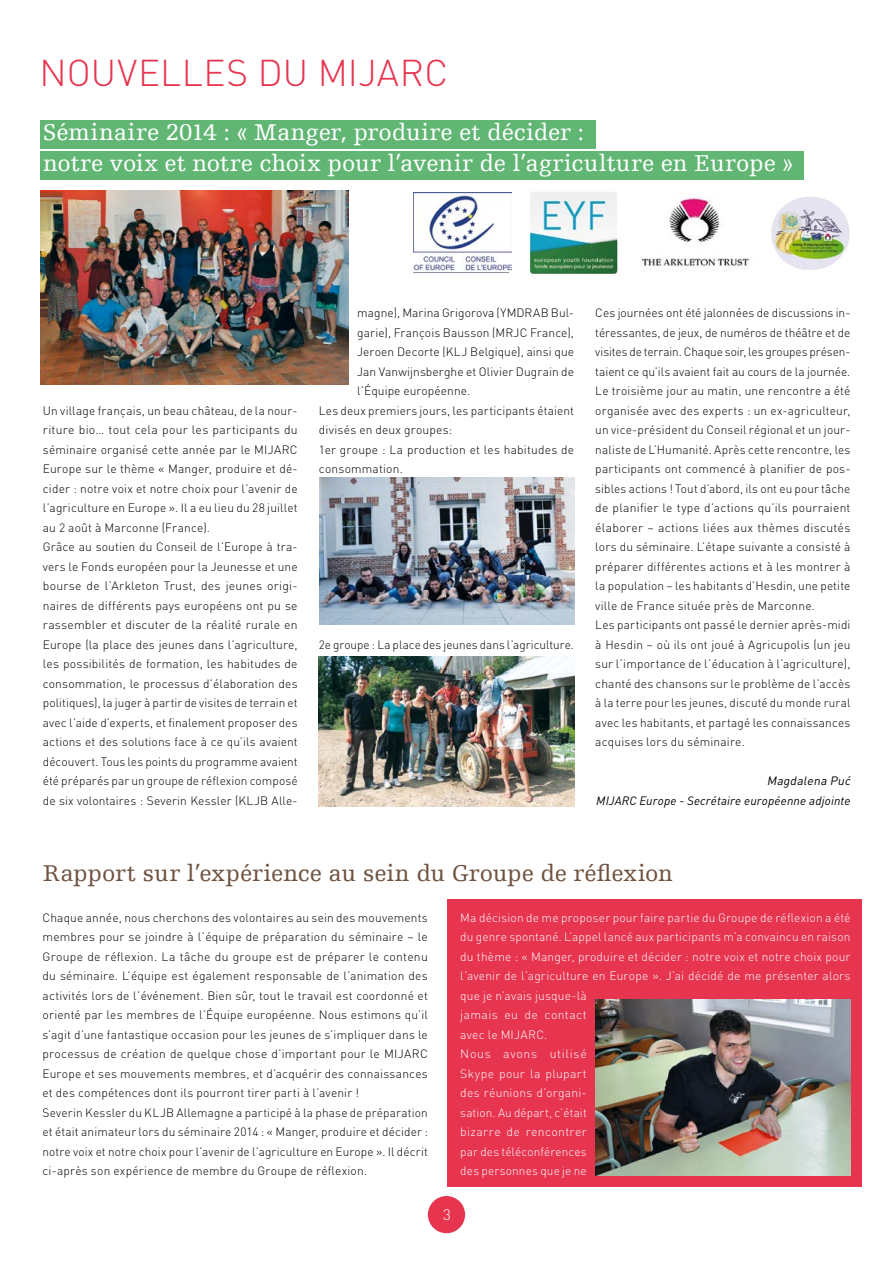
<style>
.page{position:relative;width:893px;height:1263px;background:#fff}
.page>*{position:absolute;margin:0;border:0;box-sizing:border-box;transform-origin:0 0}
.t1{font:300 36.9px "DIN Pro";letter-spacing:.01em;color:#e7344f}
.t2{font:24px/31.5px "Egyptienne FLT";letter-spacing:.005em;color:#fff}
.t3{font:24px "Egyptienne FLT";letter-spacing:-.005em;color:#6f523f}
.t4{font:300 15px "DIN Pro";color:#fff}
.t5{font:300 12px/19.5px "DIN Pro";letter-spacing:.015em;color:#000}
.t6{font:300 12px/19.5px "DIN Pro";letter-spacing:.015em;color:#fff}
.t7{font:italic 12px "DIN";letter-spacing:.015em;color:#000}
.t8{font:italic 12px "DIN Pro";color:#000}
</style>
<div class="page">
<div style="left:40px;top:152px;width:764px;height:28px;background:#61b674"></div>
<div style="left:40px;top:120px;width:555px;height:28px;background:#61b674"></div>
<div style="left:447px;top:899px;width:415px;height:287px;background:#e7344f"></div>
<div style="left:428px;top:1196px;width:37px;height:37px;background:#e7344f;border-radius:50%"></div>
<img style="left:413px;top:193px;width:98px;height:78px">
<img style="left:529px;top:192px;width:89px;height:83px">
<img style="left:641px;top:198px;width:108px;height:69px">
<img style="left:771px;top:197px;width:79px;height:73px">
<img style="left:40px;top:191px;width:309px;height:194px">
<img style="left:319px;top:478px;width:255px;height:147px">
<img style="left:319px;top:657px;width:255px;height:150px">
<img style="left:595px;top:1000px;width:255px;height:175px">
<h1 class="t1" style="left:40px;top:47px;width:410px">NOUVELLES DU MIJARC</h1>
<h2 class="t2" style="left:43px;top:116px;width:751px">Séminaire 2014 : « Manger, produire et décider :<br>notre voix et notre choix pour l’avenir de l’agriculture en Europe »</h2>
<p class="t5" style="left:43px;top:400px;width:256px">Un village français, un beau château, de la nour&shy;riture bio… tout cela pour les participants du séminaire organisé cette année par le MIJARC Europe sur le thème « Manger, produire et dé&shy;cider : notre voix et notre choix pour l’avenir de l’agriculture en Europe ». Il a eu lieu du 28 juillet au 2 août à Marconne (France).<br>Grâce au soutien du Conseil de l’Europe à tra&shy;vers le Fonds européen pour la Jeunesse et une bourse de l’Arkleton Trust, des jeunes origi&shy;naires de différents pays européens ont pu se rassembler et discuter de la réalité rurale en Europe (la place des jeunes dans l’agriculture, les possibilités de formation, les habitudes de consommation, le processus d’élaboration des politiques), la juger à partir de visites de terrain et avec l’aide d’experts, et finalement proposer des actions et des solutions face à ce qu’ils avaient découvert. Tous les points du programme avaient été préparés par un groupe de réflexion composé de six volontaires : Severin Kessler (KLJB Alle-</p>
<p class="t5" style="left:357px;top:303px;width:218px">magne), Marina Grigorova (YMDRAB Bul-</p>
<p class="t5" style="left:357px;top:322px;width:218px">garie), François Bausson (MRJC France),</p>
<p class="t5" style="left:357px;top:342px;width:218px">Jeroen Decorte (KLJ Belgique), ainsi que</p>
<p class="t5" style="left:357px;top:361px;width:218px">Jan Vanwijnsberghe et Olivier Dugrain de</p>
<p class="t5" style="left:357px;top:381px;width:114px">l’Équipe européenne.</p>
<p class="t5" style="left:319px;top:400px;width:257px">Les deux premiers jours, les participants étaient</p>
<p class="t5" style="left:319px;top:420px;width:135px">divisés en deux groupes:</p>
<p class="t5" style="left:319px;top:439px;width:257px">1er groupe : La production et les habitudes de</p>
<p class="t5" style="left:319px;top:459px;width:85px">consommation.</p>
<p class="t5" style="left:319px;top:634px;width:257px">2e groupe : La place des jeunes dans l’agriculture.</p>
<p class="t5" style="left:595px;top:303px;width:257px">Ces journées ont été jalonnées de discussions in&shy;téressantes, de jeux, de numéros de théâtre et de visites de terrain. Chaque soir, les groupes présen&shy;taient ce qu’ils avaient fait au cours de la journée.<br>Le troisième jour au matin, une rencontre a été organisée avec des experts : un ex-agriculteur, un vice-président du Conseil régional et un jour&shy;naliste de L’Humanité. Après cette rencontre, les participants ont commencé à planifier de pos&shy;sibles actions ! Tout d’abord, ils ont eu pour tâche de planifier le type d’actions qu’ils pourraient élaborer – actions liées aux thèmes discutés lors du séminaire. L’étape suivante a consisté à préparer différentes actions et à les montrer à la population – les habitants d’Hesdin, une petite ville de France située près de Marconne.<br>Les participants ont passé le dernier après-midi à Hesdin – où ils ont joué à Agricupolis (un jeu sur l’importance de l’éducation à l’agriculture), chanté des chansons sur le problème de l’accès à la terre pour les jeunes, discuté du monde rural avec les habitants, et partagé les connaissances acquises lors du séminaire.</p>
<p class="t8" style="left:767px;top:773px;width:88px">Magdalena Puć</p>
<p class="t7" style="left:596px;top:793px;width:256px">MIJARC Europe - Secrétaire européenne adjointe</p>
<h2 class="t3" style="left:43px;top:860px;width:632px">Rapport sur l’expérience au sein du Groupe de réflexion</h2>
<p class="t5" style="left:43px;top:907px;width:387px">Chaque année, nous cherchons des volontaires au sein des mouvements membres pour se joindre à l’équipe de préparation du séminaire – le Groupe de réflexion. La tâche du groupe est de préparer le contenu du séminaire. L’équipe est également responsable de l’animation des activités lors de l’événement. Bien sûr, tout le travail est coordonné et orienté par les membres de l’Équipe européenne. Nous estimons qu’il s’agit d’une fantastique occasion pour les jeunes de s’impliquer dans le processus de création de quelque chose d’important pour le MIJARC Europe et ses mouvements membres, et d’acquérir des connaissances et des compétences dont ils pourront tirer parti à l’avenir !<br>Severin Kessler du KLJB Allemagne a participé à la phase de préparation et était animateur lors du séminaire 2014 : « Manger, produire et décider : notre voix et notre choix pour l’avenir de l’agriculture en Europe ». Il décrit ci-après son expérience de membre du Groupe de réflexion.</p>
<p class="t6" style="left:460px;top:907px;width:392px">Ma décision de me proposer pour faire partie du Groupe de réflexion a été du genre spontané. L’appel lancé aux participants m’a convaincu en raison du thème : « Manger, produire et décider : notre voix et notre choix pour l’avenir de l’agriculture en Europe ». J’ai décidé de me présenter alors que je n’avais jusque-là<br>jamais eu de contact<br>avec le MIJARC.<br>Nous avons utilisé<br>Skype pour la plupart<br>des réunions d’organi-<br>sation. Au départ, c’était<br>bizarre de rencontrer<br>par des téléconférences<br>des personnes que je ne</p>
<p class="t4" style="left:443px;top:1204px;width:9px">3</p>
</div>
